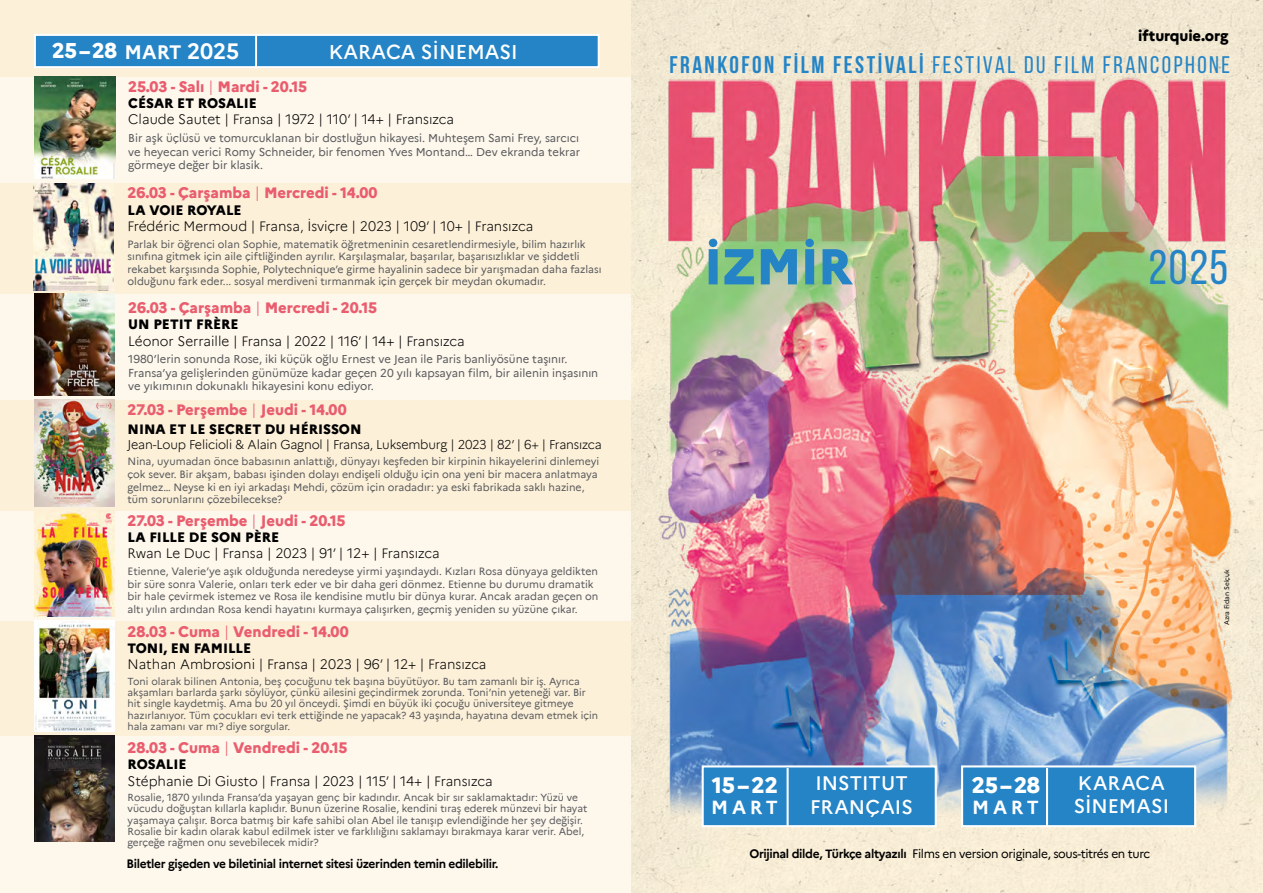
<style>
.page{position:relative;width:1263px;height:893px;background:#fff}
.page>*{position:absolute;margin:0;border:0;box-sizing:border-box;transform-origin:0 0}
.t1{font:800 50.4px "Marianne";letter-spacing:-.025em;color:#2484c6}
.t2{font:48.45px "Bebas Neue";color:#2484c6}
.t3{font:24px "Bebas Neue";letter-spacing:.105em;color:#2484c6}
.t4{font:800 22.05px "Marianne";letter-spacing:-.015em;color:#fff}
.t5{font:800 21px "Marianne";color:#fff}
.t6{font:500 19.8px "Marianne";color:#fff}
.t7{font:500 19.5px/23.4px "Marianne";letter-spacing:.005em;color:#fff}
.t8{font:700 18.9px "Marianne";letter-spacing:.2em;color:#fff}
.t9{font:800 15px "Marianne";color:#e95d6e}
.t10{font:800 15px "Marianne";letter-spacing:-.01em;color:#000}
.t11{font:300 13.5px "Marianne";color:#000}
.t12{font:800 13.5px "Marianne";color:#000}
.t13{font:300 12.6px "Marianne";letter-spacing:-.015em;color:#000}
.t14{font:12px "Marianne";letter-spacing:-.03em;color:#000}
.t15{font:700 12px "Marianne";letter-spacing:-.03em;color:#000}
.t16{font:11.25px/13.5px "Marianne";color:#58595b;text-align:justify}
.t17{font:10.5px/12.6px "Marianne";color:#58595b}
.t18{font:10.2px/11.2px "Marianne";color:#58595b}
.t19{font:6.6px "Marianne";color:#000}
.s1{font-weight:700;font-size:19.5px}
.s2{font-weight:700;font-size:21.75px}
.s3{font-weight:300}
.s4{font-weight:700}
</style>
<div class="page">
<div style="left:0;top:183px;width:631px;height:110px;background:#fcf0d9"></div>
<div style="left:0;top:400px;width:631px;height:110px;background:#fcf0d9"></div>
<div style="left:0;top:621px;width:631px;height:115px;background:#fcf0d9"></div>
<div style="left:0;top:0;width:631px;height:77px;background:#fcf0d9"></div>
<div style="left:0;top:77px;width:631px;height:106px;background:#fdf7ec"></div>
<div style="left:0;top:293px;width:631px;height:107px;background:#fdf7ec"></div>
<div style="left:0;top:510px;width:631px;height:111px;background:#fdf7ec"></div>
<div style="left:0;top:736px;width:631px;height:157px;background:#fdf7ec"></div>
<div style="left:34px;top:34px;width:566px;height:34px;background:#2484c6;border:2px solid #fff"></div>
<hr style="left:255px;top:35px;width:2px;height:32px;background:#fff">
<img style="left:34px;top:77px;width:81px;height:102px">
<img style="left:33px;top:184px;width:80px;height:106px">
<img style="left:34px;top:293px;width:81px;height:102px">
<img style="left:34px;top:400px;width:81px;height:106px">
<img style="left:34px;top:510px;width:81px;height:107px">
<img style="left:34px;top:621px;width:81px;height:110px">
<img style="left:34px;top:736px;width:81px;height:106px">
<img style="left:632px;top:0;width:631px;height:893px">
<img style="left:656px;top:77px;width:583px;height:770px">
<div style="left:702px;top:765px;width:235px;height:62px;background:#2484c6;border:2px solid #fff"></div>
<hr style="left:786px;top:768px;width:3px;height:59px;background:#fff">
<div style="left:961px;top:765px;width:235px;height:62px;background:#2484c6;border:2px solid #fff"></div>
<hr style="left:1046px;top:768px;width:2px;height:59px;background:#fff">
<h3 class="t5" style="left:52px;top:35px;width:189px">25 – 28 <span class="s1">MART</span> <span class="s2">2025</span></h3>
<h3 class="t6" style="left:329px;top:36px;width:190px">KARACA SİNEMASI</h3>
<h3 class="t9" style="left:128px;top:75px;width:180px">25.03 - Salı <span class="s3">|</span> Mardi - 20.15</h3>
<p class="t12" style="left:128px;top:93px;width:130px">CÉSAR ET ROSALIE</p>
<p class="t11" style="left:128px;top:109px;width:327px">Claude Sautet | Fransa | 1972 | 110’ | 14+ | Fransızca</p>
<p class="t16" style="left:128px;top:131px;width:453px">Bir aşk üçlüsü ve tomurcuklanan bir dostluğun hikayesi. Muhteşem Sami Frey, sarcıcı ve heyecan verici Romy Schneider, bir fenomen Yves Montand… Dev ekranda tekrar görmeye değer bir klasik.</p>
<h3 class="t9" style="left:128px;top:181px;width:252px">26.03 - Çarşamba <span class="s3">|</span> Mercredi - 14.00</h3>
<p class="t12" style="left:128px;top:199px;width:116px">LA VOIE ROYALE</p>
<p class="t11" style="left:128px;top:216px;width:407px">Frédéric Mermoud | Fransa, İsviçre | 2023 | 109’ | 10+ | Fransızca</p>
<p class="t17" style="left:128px;top:237px;width:475px">Parlak bir öğrenci olan Sophie, matematik öğretmeninin cesaretlendirmesiyle, bilim hazırlık sınıfına gitmek için aile çiftliğinden ayrılır. Karşılaşmalar, başarılar, başarısızlıklar ve şiddetli rekabet karşısında Sophie, Polytechnique’e girme hayalinin sadece bir yarışmadan daha fazlası olduğunu fark eder... sosyal merdiveni tırmanmak için gerçek bir meydan okumadır.</p>
<h3 class="t9" style="left:128px;top:296px;width:250px">26.03 - Çarşamba <span class="s3">|</span> Mercredi - 20.15</h3>
<p class="t12" style="left:128px;top:314px;width:112px">UN PETIT FRÈRE</p>
<p class="t11" style="left:128px;top:330px;width:338px">Léonor Serraille | Fransa | 2022 | 116’ | 14+ | Fransızca</p>
<p class="t16" style="left:128px;top:352px;width:471px;text-align:left">1980’lerin sonunda Rose, iki küçük oğlu Ernest ve Jean ile Paris banliyösüne taşınır.<br>Fransa’ya gelişlerinden günümüze kadar geçen 20 yılı kapsayan film, bir ailenin inşasının ve yıkımının dokunaklı hikayesini konu ediyor.</p>
<h3 class="t9" style="left:128px;top:398px;width:221px">27.03 - Perşembe <span class="s3">|</span> Jeudi - 14.00</h3>
<p class="t12" style="left:128px;top:418px;width:235px">NINA ET LE SECRET DU HÉRISSON</p>
<p class="t13" style="left:128px;top:434px;width:476px">Jean-Loup Felicioli &amp; Alain Gagnol | Fransa, Luksemburg | 2023 | 82’ | 6+ | Fransızca</p>
<p class="t17" style="left:128px;top:455px;width:473px">Nina, uyumadan önce babasının anlattığı, dünyayı keşfeden bir kirpinin hikayelerini dinlemeyi çok sever. Bir akşam, babası işinden dolayı endişeli olduğu için ona yeni bir macera anlatmaya gelmez… Neyse ki en iyi arkadaşı Mehdi, çözüm için oradadır: ya eski fabrikada saklı hazine, tüm sorunlarını çözebilecekse?</p>
<h3 class="t9" style="left:128px;top:509px;width:219px">27.03 - Perşembe <span class="s3">|</span> Jeudi - 20.15</h3>
<p class="t12" style="left:128px;top:527px;width:153px">LA FILLE DE SON PÈRE</p>
<p class="t11" style="left:128px;top:543px;width:314px">Rwan Le Duc | Fransa | 2023 | 91’ | 12+ | Fransızca</p>
<p class="t17" style="left:128px;top:564px;width:472px">Etienne, Valerie’ye aşık olduğunda neredeyse yirmi yaşındaydı. Kızları Rosa dünyaya geldikten bir süre sonra Valerie, onları terk eder ve bir daha geri dönmez. Etienne bu durumu dramatik bir hale çevirmek istemez ve Rosa ile kendisine mutlu bir dünya kurar. Ancak aradan geçen on altı yılın ardından Rosa kendi hayatını kurmaya çalışırken, geçmiş yeniden su yüzüne çıkar.</p>
<h3 class="t9" style="left:128px;top:620px;width:223px">28.03 - Cuma <span class="s3">|</span> Vendredi - 14.00</h3>
<p class="t12" style="left:128px;top:638px;width:125px">TONI, EN FAMILLE</p>
<p class="t11" style="left:128px;top:654px;width:360px">Nathan Ambrosioni | Fransa | 2023 | 96’ | 12+ | Fransızca</p>
<p class="t18" style="left:128px;top:675px;width:472px">Toni olarak bilinen Antonia, beş çocuğunu tek başına büyütüyor. Bu tam zamanlı bir iş. Ayrıca akşamları barlarda şarkı söylüyor, çünkü ailesini geçindirmek zorunda. Toni’nin yeteneği var. Bir hit single kaydetmiş. Ama bu 20 yıl önceydi. Şimdi en büyük iki çocuğu üniversiteye gitmeye hazırlanıyor. Tüm çocukları evi terk ettiğinde ne yapacak? 43 yaşında, hayatına devam etmek için hala zamanı var mı? diye sorgular.</p>
<h3 class="t9" style="left:128px;top:736px;width:221px">28.03 - Cuma <span class="s3">|</span> Vendredi - 20.15</h3>
<p class="t12" style="left:128px;top:754px;width:60px">ROSALIE</p>
<p class="t11" style="left:128px;top:770px;width:366px">Stéphanie Di Giusto | Fransa | 2023 | 115’ | 14+ | Fransızca</p>
<p class="t18" style="left:128px;top:791px;width:461px">Rosalie, 1870 yılında Fransa’da yaşayan genç bir kadındır. Ancak bir sır saklamaktadır: Yüzü ve vücudu doğuştan kıllarla kaplıdır. Bunun üzerine Rosalie, kendini tıraş ederek münzevi bir hayat yaşamaya çalışır. Borca batmış bir kafe sahibi olan Abel ile tanışıp evlendiğinde her şey değişir.<br>Rosalie bir kadın olarak kabul edilmek ister ve farklılığını saklamayı bırakmaya karar verir. Abel, gerçeğe rağmen onu sevebilecek midir?</p>
<p class="t15" style="left:127px;top:854px;width:373px">Biletler gişeden ve biletinial internet sitesi üzerinden temin edilebilir.</p>
<h3 class="t10" style="left:1138px;top:24px;width:92px">ifturquie.org</h3>
<h3 class="t3" style="left:669px;top:52px;width:562px"><span class="s4">FRANKOFON FİLM FESTİVALİ</span> FESTIVAL DU FILM FRANCOPHONE</h3>
<h1 class="t1" style="left:704px;top:227px;width:150px">İZMİR</h1>
<h2 class="t2" style="left:1148px;top:241px;width:81px">2025</h2>
<p class="t19" style="left:1221px;top:625px;width:57px;rotate:-90deg">Azra Fidan Selçuk</p>
<h3 class="t4" style="left:712px;top:768px;width:67px">15 – 22</h3>
<h3 class="t8" style="left:711px;top:792px;width:68px">MART</h3>
<h3 class="t7" style="left:810px;top:770px;width:104px">INSTITUT<br>FRANÇAIS</h3>
<h3 class="t4" style="left:972px;top:768px;width:70px">25 – 28</h3>
<h3 class="t8" style="left:972px;top:793px;width:68px">MART</h3>
<h3 class="t7" style="left:1074px;top:769px;width:97px">KARACA<br>SİNEMASI</h3>
<p class="t14" style="left:749px;top:844px;width:402px"><span class="s4">Orijinal dilde, Türkçe altyazılı</span> Films en version originale, sous-titrés en turc</p>
</div>
